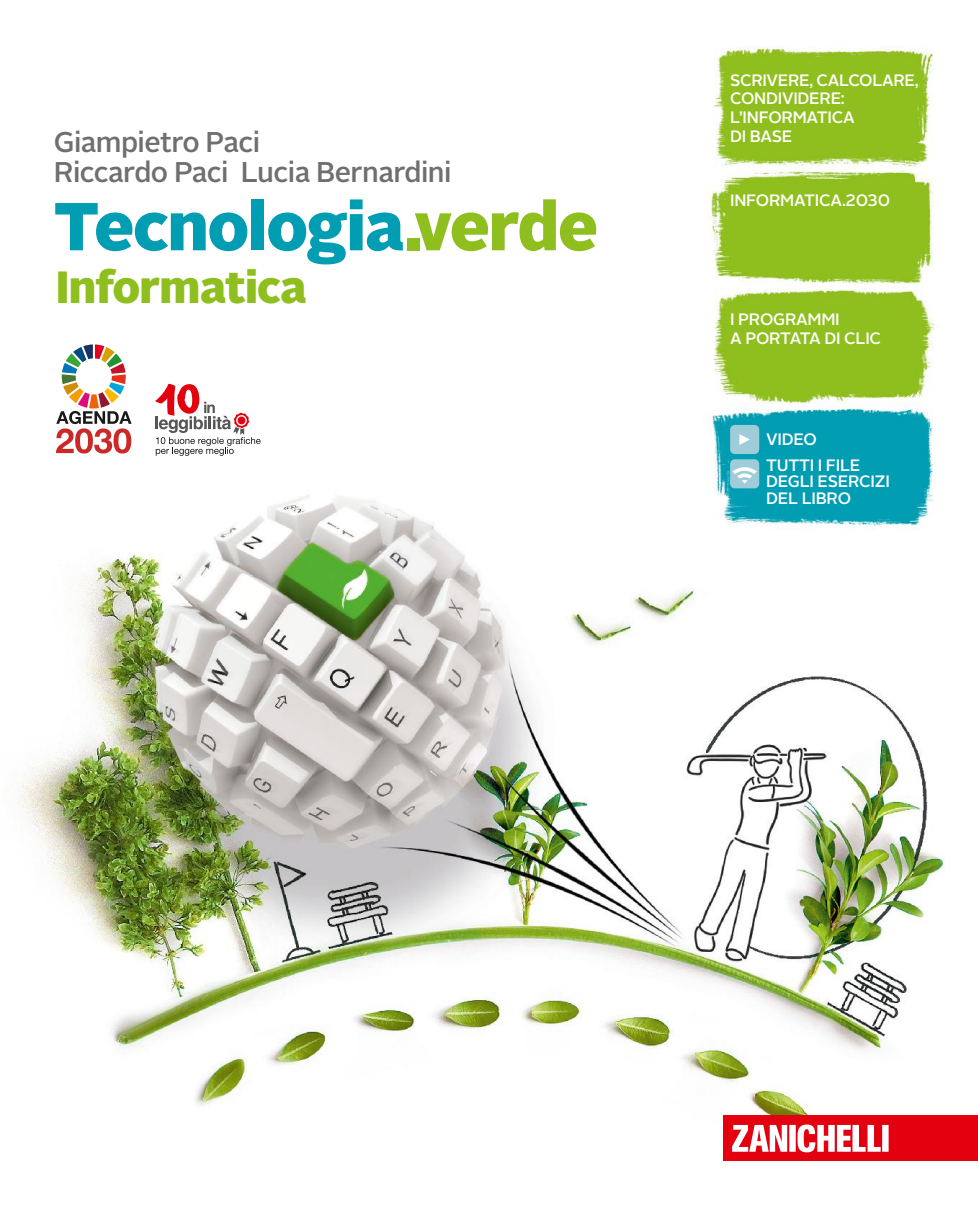
<style>
.page{position:relative;width:978px;height:1212px;background:#fff}
.page>*{position:absolute;margin:0;border:0;box-sizing:border-box;transform-origin:0 0}
.t1{font:900 67.5px "Alright Sans";letter-spacing:-.02em;color:#009db3}
.t2{font:900 45px "Alright Sans";letter-spacing:-.02em;color:#8ebf1f}
.t3{font:500 28.5px/30px "Alright Sans";letter-spacing:-.02em;color:#6f6f6f}
.t4{font:500 16.5px/18.8px "Alright Sans";letter-spacing:-.015em;color:#fff}
.s1{color:#8ebf1f}
</style>
<div class="page">
<img style="left:18px;top:46px;width:927px;height:1069px">
<hr style="left:0;top:0;width:1px;height:1212px;background:#8ebf1f">
<hr style="left:0;top:999px;width:1px;height:213px;background:#e3000f">
<div style="left:730px;top:425px;width:29px;height:29px;background:#9ecdd9;border-radius:5px"></div>
<svg style="left:739px;top:434px;width:11px;height:11px"></svg>
<div style="left:730px;top:459px;width:29px;height:29px;background:#9ecdd9;border-radius:5px"></div>
<svg style="left:732px;top:467px;width:25px;height:16px"></svg>
<svg style="left:56px;top:344px;width:76px;height:109px"></svg>
<svg style="left:155px;top:383px;width:106px;height:73px"></svg>
<div style="left:723px;top:1115px;width:255px;height:46px;background:#e3000f"></div>
<svg style="left:732px;top:1124px;width:157px;height:28px"></svg>
<h3 class="t3" style="left:54px;top:129px;width:399px">Giampietro Paci<br>Riccardo Paci Lucia Bernardini</h3>
<h1 class="t1" style="left:54px;top:199px;width:546px">Tecnologia<span class="s1">.verde</span></h1>
<h2 class="t2" style="left:56px;top:268px;width:252px">Informatica</h2>
<p class="t4" style="left:730px;top:72px;width:190px">SCRIVERE, CALCOLARE,<br>CONDIVIDERE:<br>L’INFORMATICA<br>DI BASE</p>
<p class="t4" style="left:730px;top:192px;width:162px">INFORMATICA.2030</p>
<p class="t4" style="left:730px;top:311px;width:153px">I PROGRAMMI<br>A PORTATA DI CLIC</p>
<p class="t4" style="left:766px;top:428px;width:96px;line-height:25.8px">VIDEO<br>TUTTI I FILE</p>
<p class="t4" style="left:766px;top:475px;width:125px;line-height:16.5px">DEGLI ESERCIZI<br>DEL LIBRO</p>
</div>
